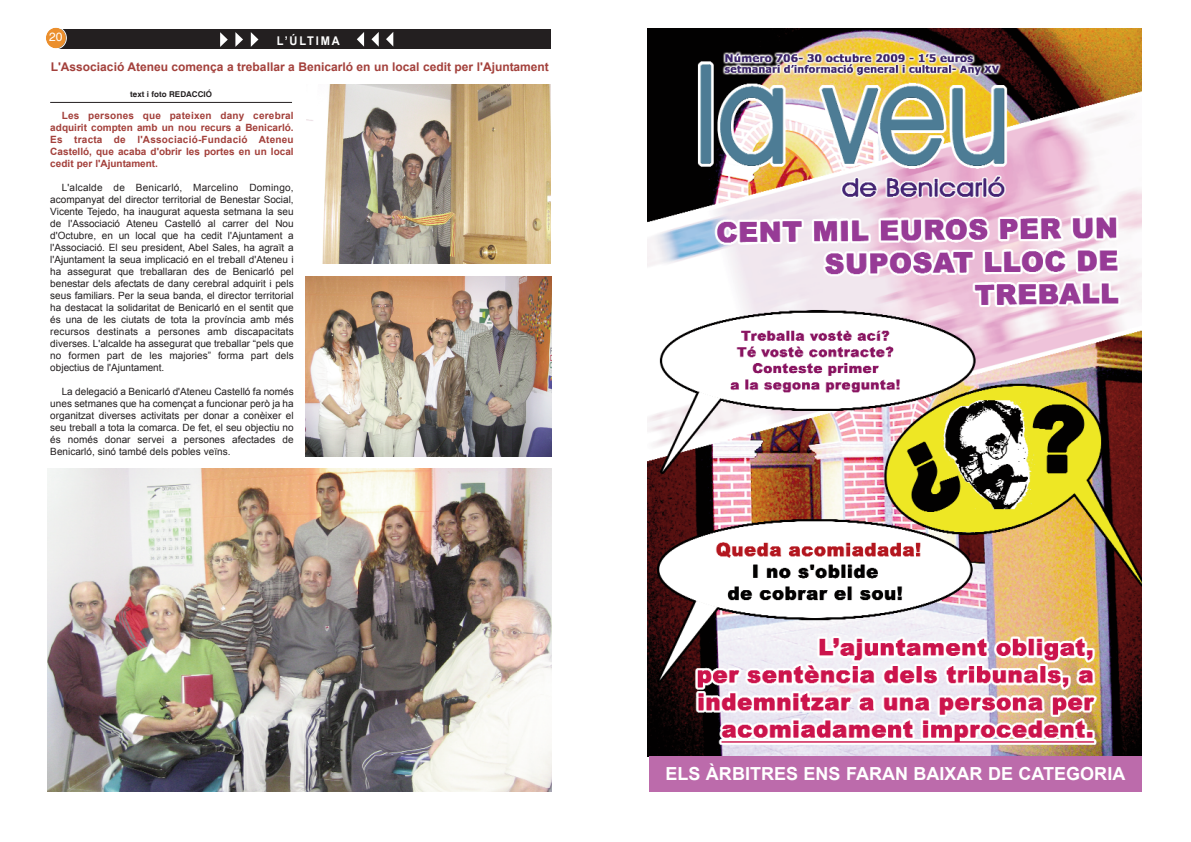
<style>
.page{position:relative;width:1191px;height:842px;background:#fff}
.page>*{position:absolute;margin:0;border:0;box-sizing:border-box;transform-origin:0 0}
.t1{font:700 18px "Arial";color:#fff}
.t2{font:700 12px "Arial";color:#a3403b}
.t3{font:700 12px "Arial";letter-spacing:.165em;color:#fff;scale:.92 1}
.t4{font:12px "Helvetica";color:#fff}
.t5{font:10px/12px "Arial";color:#231f20;text-align:justify}
.t6{font:700 10px/12px "Arial";color:#a3403b;text-align:justify}
.t7{font:700 8px "Helvetica";color:#231f20}
</style>
<div class="page">
<div style="left:59px;top:29px;width:492px;height:20px;background:#231f20"></div>
<svg style="left:220px;top:32px;width:8px;height:15px"></svg>
<svg style="left:235px;top:32px;width:8px;height:15px"></svg>
<svg style="left:251px;top:32px;width:7px;height:15px"></svg>
<svg style="left:46px;top:27px;width:21px;height:22px"></svg>
<svg style="left:386px;top:32px;width:7px;height:14px"></svg>
<svg style="left:371px;top:32px;width:8px;height:15px"></svg>
<svg style="left:357px;top:32px;width:7px;height:15px"></svg>
<img style="left:648px;top:29px;width:493px;height:727px">
<div style="left:649px;top:756px;width:492px;height:36px;background:#bc6bab"></div>
<hr style="left:50px;top:102px;width:242px;height:1px;background:#231f20">
<img style="left:306px;top:84px;width:244px;height:180px">
<img style="left:48px;top:469px;width:503px;height:322px">
<img style="left:305px;top:276px;width:246px;height:180px">
<p class="t4" style="left:49px;top:30px;width:15px">20</p>
<p class="t3" style="left:277px;top:34px;width:70px">L’ÚLTIMA</p>
<p class="t2" style="left:51px;top:60px;width:499px">L'Associació Ateneu comença a treballar a Benicarló en un local cedit per l'Ajuntament</p>
<p class="t7" style="left:130px;top:89px;width:83px">text i foto REDACCIÓ</p>
<p class="t6" style="left:50px;top:109px;width:245px;text-indent:11px">Les persones que pateixen dany cerebral adquirit compten amb un nou recurs a Benicarló.<br>Es tracta de l'Associació-Fundació Ateneu Castelló, que acaba d'obrir les portes en un local cedit per l'Ajuntament.</p>
<p class="t5" style="left:50px;top:181px;width:245px;text-indent:11px">L'alcalde de Benicarló, Marcelino Domingo, acompanyat del director territorial de Benestar Social, Vicente Tejedo, ha inaugurat aquesta setmana la seu de l'Associació Ateneu Castelló al carrer del Nou d'Octubre, en un local que ha cedit l'Ajuntament a l'Associació. El seu president, Abel Sales, ha agraït a l'Ajuntament la seua implicació en el treball d'Ateneu i ha assegurat que treballaran des de Benicarló pel benestar dels afectats de dany cerebral adquirit i pels seus familiars. Per la seua banda, el director territorial ha destacat la solidaritat de Benicarló en el sentit que és una de les ciutats de tota la província amb més recursos destinats a persones amb discapacitats diverses. L'alcalde ha assegurat que treballar “pels que no formen part de les majories” forma part dels objectius de l'Ajuntament.</p>
<p class="t5" style="left:50px;top:385px;width:245px;text-indent:11px">La delegació a Benicarló d'Ateneu Castelló fa només unes setmanes que ha començat a funcionar però ja ha organitzat diverses activitats per donar a conèixer el seu treball a tota la comarca. De fet, el seu objectiu no és només donar servei a persones afectades de Benicarló, sinó també dels pobles veïns.</p>
<h1 class="t1" style="left:665px;top:763px;width:461px">ELS ÀRBITRES ENS FARAN BAIXAR DE CATEGORIA</h1>
</div>
